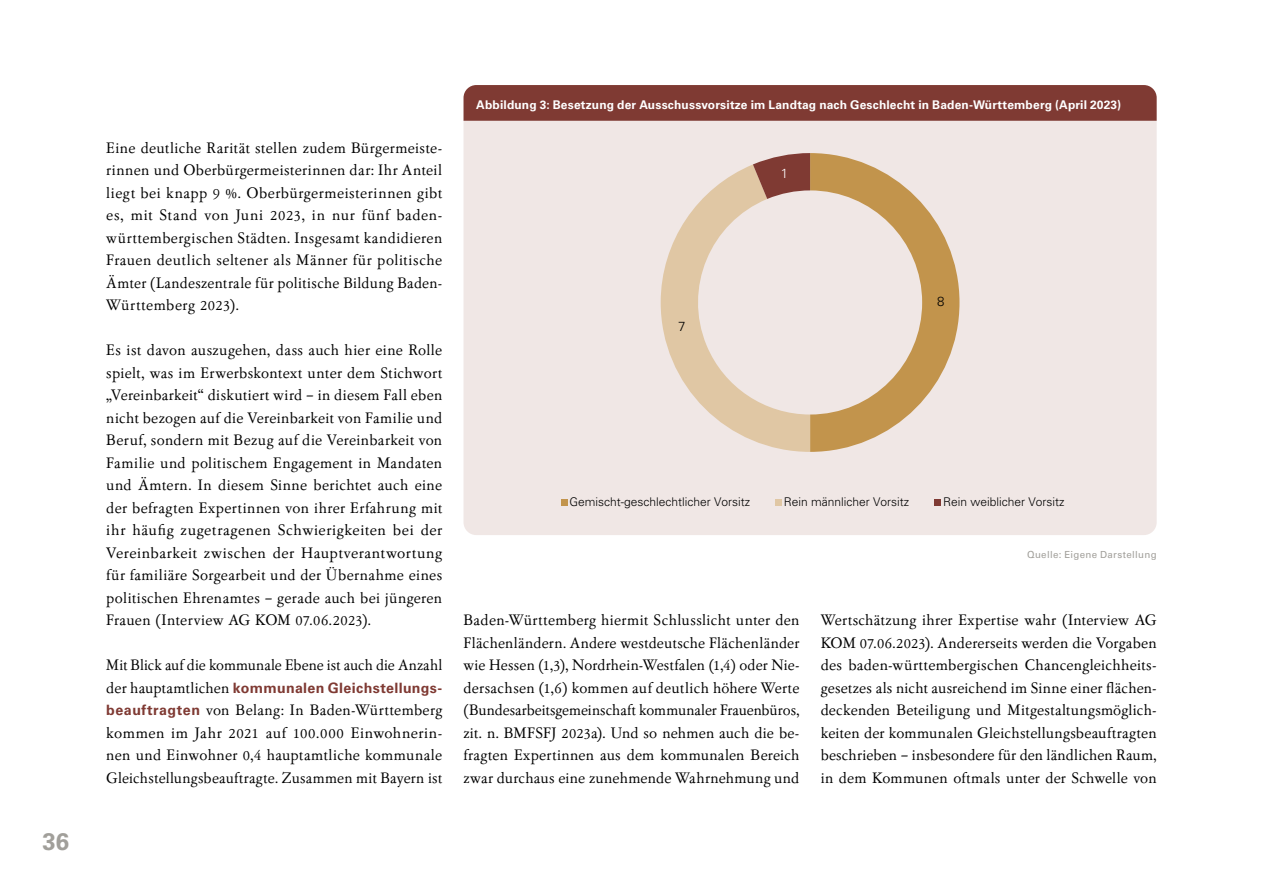
<style>
.page{position:relative;width:1263px;height:893px;background:#fff}
.page>*{position:absolute;margin:0;border:0;box-sizing:border-box;transform-origin:0 0}
.t1{font:700 24px "Univers LT Pro 65";color:#a19f9a}
.t2{font:15.75px/22.5px "Garamont Amst SB";letter-spacing:.015em;color:#000;text-align:justify}
.t3{font:700 14.25px "Univers LT Pro 65";letter-spacing:.02em;color:#7f3a33}
.t4{font:300 13.2px "Univers LT Pro 45";color:#000}
.t5{font:300 13.2px "Univers LT Pro 45";color:#fff}
.t6{font:700 12px "Univers LT Pro 65";letter-spacing:.01em;color:#fff}
.t7{font:300 12px "Univers LT Pro 45";color:#000}
.t8{font:9.75px "Univers LT Pro 55 Roman";letter-spacing:.035em;color:#a19f9a}
.s1{font-family:"Garamont Amst SB";font-weight:400;font-size:15.75px;color:#000}
.s2{font-family:"Univers LT Pro 65";font-weight:700;font-size:14.25px;color:#7f3a33}
.s3{font-size:12px}
</style>
<div class="page">
<div style="left:463px;top:121px;width:694px;height:414px;background:#f0e7e5"></div>
<div style="left:463px;top:85px;width:694px;height:36px;background:#7f3a33"></div>
<svg style="left:776px;top:499px;width:6px;height:6px"></svg>
<svg style="left:935px;top:499px;width:6px;height:6px"></svg>
<svg style="left:561px;top:499px;width:6px;height:6px"></svg>
<svg style="left:661px;top:153px;width:298px;height:299px;background:#e3d0bd"></svg>
<h1 class="t1" style="left:43px;top:825px;width:28px">36</h1>
<p class="t2" style="left:106px;top:137px;width:337px">Eine deutliche Rarität stellen zudem Bürgermeiste&shy;rinnen und Oberbürgermeisterinnen dar: Ihr Anteil liegt bei knapp 9 %. Oberbürgermeisterinnen gibt es, mit Stand von Juni 2023, in nur fünf baden&shy;württembergischen Städten. Insgesamt kandidieren Frauen deutlich seltener als Männer für politische Ämter (Landeszentrale für politische Bildung Baden-Württemberg 2023).</p>
<p class="t2" style="left:106px;top:339px;width:337px">Es ist davon auszugehen, dass auch hier eine Rolle spielt, was im Erwerbskontext unter dem Stichwort „Vereinbarkeit“ diskutiert wird – in diesem Fall eben nicht bezogen auf die Vereinbarkeit von Familie und Beruf, sondern mit Bezug auf die Vereinbarkeit von Familie und politischem Engagement in Mandaten und Ämtern. In diesem Sinne berichtet auch eine der befragten Expertinnen von ihrer Erfahrung mit ihr häufig zugetragenen Schwierigkeiten bei der Vereinbarkeit zwischen der Hauptverantwortung für familiäre Sorgearbeit und der Übernahme eines politischen Ehrenamtes – gerade auch bei jüngeren Frauen (Interview AG KOM 07.06.2023).</p>
<p class="t2" style="left:106px;top:654px;width:337px">Mit Blick auf die kommunale Ebene ist auch die Anzahl</p>
<p class="t3" style="left:106px;top:677px;width:337px"><span class="s1">der hauptamtlichen</span> kommunalen Gleichstellungs-</p>
<p class="t2" style="left:106px;top:699px;width:337px"><span class="s2">beauftragten</span> von Belang: In Baden-Württemberg kommen im Jahr 2021 auf 100.000 Einwohnerin&shy;nen und Einwohner 0,4 hauptamtliche kommunale Gleichstellungsbeauftragte. Zusammen mit Bayern ist</p>
<p class="t6" style="left:476px;top:96px;width:646px">Abbildung 3: Besetzung der Ausschussvorsitze im Landtag nach Geschlecht in Baden-Württemberg (April 2023)</p>
<p class="t4" style="left:678px;top:318px;width:21px">7 <span class="s3">7</span></p>
<p class="t5" style="left:781px;top:164px;width:9px">1</p>
<p class="t4" style="left:937px;top:292px;width:9px">8</p>
<p class="t7" style="left:569px;top:494px;width:182px">Gemischt-geschlechtlicher Vorsitz</p>
<p class="t7" style="left:784px;top:494px;width:127px">Rein männlicher Vorsitz</p>
<p class="t7" style="left:943px;top:494px;width:123px">Rein weiblicher Vorsitz</p>
<p class="t8" style="left:1027px;top:547px;width:131px">Quelle: Eigene Darstellung</p>
<p class="t2" style="left:463px;top:609px;width:337px">Baden-Württemberg hiermit Schlusslicht unter den Flächenländern. Andere westdeutsche Flächenländer wie Hessen (1,3), Nordrhein-Westfalen (1,4) oder Nie&shy;dersachsen (1,6) kommen auf deutlich höhere Werte (Bundesarbeitsgemeinschaft kommunaler Frauenbüros, zit. n. BMFSFJ 2023a). Und so nehmen auch die be&shy;fragten Expertinnen aus dem kommunalen Bereich zwar durchaus eine zunehmende Wahrnehmung und</p>
<p class="t2" style="left:821px;top:609px;width:337px">Wertschätzung ihrer Expertise wahr (Interview AG KOM 07.06.2023). Andererseits werden die Vorgaben des baden-württembergischen Chancengleichheits&shy;gesetzes als nicht ausreichend im Sinne einer flächen&shy;deckenden Beteiligung und Mitgestaltungsmöglich&shy;keiten der kommunalen Gleichstellungsbeauftragten beschrieben – insbesondere für den ländlichen Raum, in dem Kommunen oftmals unter der Schwelle von</p>
</div>
